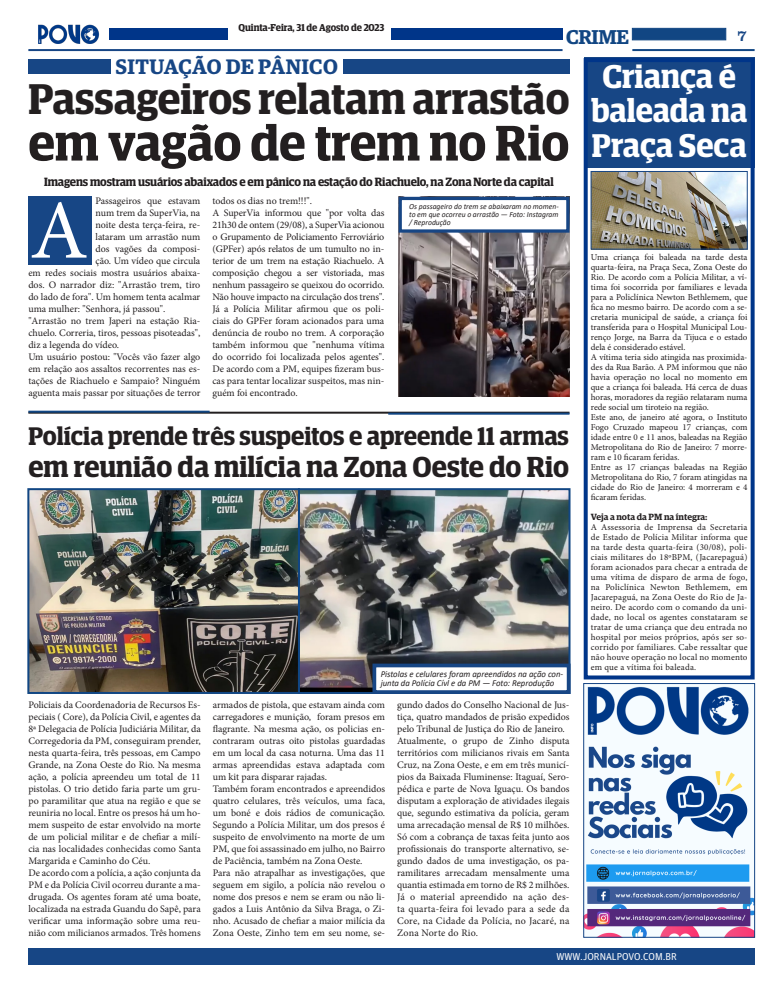
<style>
.page{position:relative;width:783px;height:993px;background:#fff}
.page>*{position:absolute;margin:0;border:0;box-sizing:border-box;transform-origin:0 0}
.t1{font:83.8px "Minion Pro";color:#fff}
.t2{font:600 50px "Guardian Egyptian Display";color:#231f20}
.t3{font:600 42.9px "Guardian Egyptian Display";letter-spacing:-.005em;color:#231f20}
.t4{font:600 32.9px/34.5px "Guardian Egyptian Display";color:#fff;text-align:center}
.t5{font:600 29px "Guardian Egyptian Display";color:#231f20}
.t6{font:600 25.4px "Guardian Egyptian Display";color:#231f20}
.t7{font:600 21px "Guardian Egyptian";letter-spacing:.02em;color:#174685}
.t8{font:600 20px "Guardian Egyptian";letter-spacing:-.02em;color:#114683}
.t9{font:16px "Clarendon BT";color:#174685}
.t10{font:600 12px "Guardian Egyptian Display";letter-spacing:-.015em;color:#231f20}
.t11{font:10px/12px "Minion Pro";color:#231f20;text-align:justify}
.t12{font:600 10px "Guardian Egyptian Display";letter-spacing:-.005em;color:#231f20}
.t13{font:10px "Guardian Agate Sans G1 D Regular";color:#fff}
.t14{font:9px/10px "Minion Pro";color:#231f20;text-align:justify}
.t15{font:italic 9px/9px "Calibri";color:#231f20}
.t16{font:600 9px "Guardian Egyptian";color:#231f20}
.t17{font:italic 7.9px/7.9px "Calibri";color:#231f20;text-align:justify}
</style>
<div class="page">
<div style="left:28px;top:947px;width:726px;height:17px;background:#174685"></div>
<img style="left:38px;top:24px;width:62px;height:20px">
<div style="left:631px;top:28px;width:95px;height:12px;background:#114683;border:1px solid #114683"></div>
<hr style="left:632px;top:49px;width:122px;height:2px;background:#114683">
<div style="left:391px;top:28px;width:171px;height:12px;background:#003589"></div>
<hr style="left:28px;top:49px;width:534px;height:2px;background:#174685">
<div style="left:109px;top:28px;width:118px;height:12px;background:#003589"></div>
<img style="left:30px;top:491px;width:537px;height:199px">
<div style="left:298px;top:488px;width:272px;height:205px;border:2px solid #114683"></div>
<img style="left:398px;top:232px;width:171px;height:165px">
<div style="left:343px;top:59px;width:226px;height:14px;background:#174685"></div>
<div style="left:28px;top:59px;width:83px;height:14px;background:#174685"></div>
<div style="left:28px;top:197px;width:64px;height:68px;background:#174685"></div>
<div style="left:583px;top:57px;width:171px;height:110px;background:#174685"></div>
<div style="left:583px;top:58px;width:171px;height:621px;border:4px solid #003589"></div>
<img style="left:592px;top:173px;width:153px;height:74px">
<div style="left:590px;top:171px;width:157px;height:78px;border:1px solid #174685"></div>
<div style="left:372px;top:663px;width:198px;height:30px;background:#fff;border:4px solid #174685"></div>
<div style="left:398px;top:197px;width:171px;height:35px;background:#fff;border:3px solid #174685"></div>
<hr style="left:28px;top:411px;width:541px;height:2px;background:#231f20">
<hr style="left:28px;top:410px;width:181px;height:2px;background:#114683">
<hr style="left:388px;top:412px;width:181px;height:2px;background:#114683">
<img style="left:585px;top:684px;width:168px;height:251px">
<div style="left:583px;top:682px;width:172px;height:255px;border:1px solid #174685"></div>
<div style="left:27px;top:488px;width:273px;height:205px;border:2px solid #114683"></div>
<p class="t12" style="left:238px;top:22px;width:147px">Quinta-Feira, 31 de Agosto de 2023</p>
<h3 class="t8" style="left:566px;top:22px;width:64px">CRIME</h3>
<h3 class="t9" style="left:736px;top:25px;width:11px">7</h3>
<p class="t7" style="left:115px;top:51px;width:224px">SITUAÇÃO DE PÂNICO</p>
<p class="t3" style="left:28px;top:75px;width:542px">Passageiros relatam arrastão</p>
<p class="t2" style="left:28px;top:116px;width:542px">em vagão de trem no Rio</p>
<p class="t10" style="left:44px;top:175px;width:511px">Imagens mostram usuários abaixados e em pânico na estação do Riachuelo, na Zona Norte da capital</p>
<p class="t1" style="left:30px;top:175px;width:59px">A</p>
<p class="t11" style="left:212px;top:195px;width:101px">todos os dias no trem!!!".</p>
<p class="t11" style="left:212px;top:207px;width:173px">A SuperVia informou que "por volta das 21h30 de ontem (29/08), a SuperVia acionou o Grupamento de Policiamento Ferroviário (GPFer) após relatos de um tumulto no in&shy;terior de um trem na estação Riachuelo. A composição chegou a ser vistoriada, mas nenhum passageiro se queixou do ocorrido.<br>Não houve impacto na circulação dos trens".</p>
<p class="t11" style="left:212px;top:303px;width:173px">Já a Polícia Militar afirmou que os poli&shy;ciais do GPFer foram acionados para uma denúncia de roubo no trem. A corporação também informou que "nenhuma vítima do ocorrido foi localizada pelos agentes".<br>De acordo com a PM, equipes fizeram bus&shy;cas para tentar localizar suspeitos, mas nin&shy;guém foi encontrado.</p>
<p class="t11" style="left:95px;top:195px;width:106px">Passageiros que estavam</p>
<p class="t11" style="left:95px;top:207px;width:106px">num trem da SuperVia, na</p>
<p class="t11" style="left:95px;top:219px;width:106px">noite desta terça-feira, re-</p>
<p class="t11" style="left:95px;top:231px;width:106px">lataram um arrastão num</p>
<p class="t11" style="left:95px;top:243px;width:106px">dos vagões da composi-</p>
<p class="t11" style="left:95px;top:255px;width:106px">ção. Um vídeo que circula</p>
<p class="t11" style="left:28px;top:267px;width:173px">em redes sociais mostra usuários abaixa-</p>
<p class="t11" style="left:28px;top:279px;width:173px">dos. O narrador diz: "Arrastão trem, tiro</p>
<p class="t11" style="left:28px;top:291px;width:173px">do lado de fora". Um homem tenta acalmar</p>
<p class="t11" style="left:28px;top:303px;width:138px">uma mulher: "Senhora, já passou".</p>
<p class="t11" style="left:28px;top:315px;width:173px">"Arrastão no trem Japeri na estação Ria&shy;chuelo. Correria, tiros, pessoas pisoteadas", diz a legenda do vídeo.</p>
<p class="t11" style="left:28px;top:351px;width:173px">Um usuário postou: "Vocês vão fazer algo em relação aos assaltos recorrentes nas es&shy;tações de Riachuelo e Sampaio? Ninguém aguenta mais passar por situações de terror</p>
<p class="t17" style="left:409px;top:202px;width:151px">Os passageiro do trem se abaixaram no momen&shy;to em que ocorreu o arrastão — Foto: Instagram / Reprodução</p>
<p class="t6" style="left:28px;top:422px;width:542px">Polícia prende três suspeitos e apreende 11 armas</p>
<p class="t5" style="left:28px;top:450px;width:542px">em reunião da milícia na Zona Oeste do Rio</p>
<p class="t11" style="left:28px;top:698px;width:174px">Policiais da Coordenadoria de Recursos Es&shy;peciais ( Core), da Polícia Civil, e agentes da 8ª Delegacia de Polícia Judiciária Militar, da Corregedoria da PM, conseguiram prender, nesta quarta-feira, três pessoas, em Campo Grande, na Zona Oeste do Rio. Na mesma ação, a polícia apreendeu um total de 11 pistolas. O trio detido faria parte um gru&shy;po paramilitar que atua na região e que se reuniria no local. Entre os presos há um ho&shy;mem suspeito de estar envolvido na morte de um policial militar e de chefiar a milí&shy;cia nas localidades conhecidas como Santa Margarida e Caminho do Céu.</p>
<p class="t11" style="left:28px;top:866px;width:174px">De acordo com a polícia, a ação conjunta da PM e da Polícia Civil ocorreu durante a ma&shy;drugada. Os agentes foram até uma boate, localizada na estrada Guandu do Sapê, para verificar uma informação sobre uma reu&shy;nião com milicianos armados. Três homens</p>
<p class="t15" style="left:380px;top:668px;width:184px">Pistolas e celulares foram apreendidos na ação con&shy;junta da Polícia Cívl e da PM — Foto: Reprodução</p>
<p class="t11" style="left:213px;top:698px;width:174px">armados de pistola, que estavam ainda com carregadores e munição, foram presos em flagrante. Na mesma ação, os policias en&shy;contraram outras oito pistolas guardadas em um local da casa noturna. Uma das 11 armas apreendidas estava adaptada com um kit para disparar rajadas.</p>
<p class="t11" style="left:213px;top:782px;width:174px">Também foram encontrados e apreendidos quatro celulares, três veículos, uma faca, um boné e dois rádios de comunicação.<br>Segundo a Polícia Militar, um dos presos é suspeito de envolvimento na morte de um PM, que foi assassinado em julho, no Bairro de Paciência, também na Zona Oeste.</p>
<p class="t11" style="left:213px;top:866px;width:174px">Para não atrapalhar as investigações, que seguem em sigilo, a polícia não revelou o nome dos presos e nem se eram ou não li&shy;gados a Luis Antônio da Silva Braga, o Zi&shy;nho. Acusado de chefiar a maior milícia da Zona Oeste, Zinho tem em seu nome, se-</p>
<p class="t11" style="left:397px;top:698px;width:174px">gundo dados do Conselho Nacional de Jus&shy;tiça, quatro mandados de prisão expedidos pelo Tribunal de Justiça do Rio de Janeiro.</p>
<p class="t11" style="left:397px;top:734px;width:174px">Atualmente, o grupo de Zinho disputa territórios com milicianos rivais em Santa Cruz, na Zona Oeste, e em em três municí&shy;pios da Baixada Fluminense: Itaguaí, Sero&shy;pédica e parte de Nova Iguaçu. Os bandos disputam a exploração de atividades ilegais que, segundo estimativa da polícia, geram uma arrecadação mensal de R$ 10 milhões.<br>Só com a cobrança de taxas feita junto aos profissionais do transporte alternativo, se&shy;gundo dados de uma investigação, os pa&shy;ramilitares arrecadam mensalmente uma quantia estimada em torno de R$ 2 milhões.</p>
<p class="t11" style="left:397px;top:890px;width:174px">Já o material apreendido na ação des&shy;ta quarta-feira foi levado para a sede da Core, na Cidade da Polícia, no Jacaré, na Zona Norte do Rio.</p>
<p class="t4" style="left:591px;top:59px;width:158px">Criança é baleada na<br>Praça Seca</p>
<p class="t14" style="left:590px;top:252px;width:158px">Uma criança foi baleada na tarde desta quarta-feira, na Praça Seca, Zona Oeste do Rio. De acordo com a Polícia Militar, a ví&shy;tima foi socorrida por familiares e levada para a Policlínica Newton Bethlemem, que fica no mesmo bairro. De acordo com a se&shy;cretaria municipal de saúde, a criança foi transferida para o Hospital Municipal Lou&shy;renço Jorge, na Barra da Tijuca e o estado dela é considerado estável.</p>
<p class="t14" style="left:590px;top:352px;width:158px">A vítima teria sido atingida nas proximida&shy;des da Rua Barão. A PM informou que não havia operação no local no momento em que a criança foi baleada. Há cerca de duas horas, moradores da região relataram numa rede social um tiroteio na região.</p>
<p class="t14" style="left:590px;top:412px;width:158px">Este ano, de janeiro até agora, o Instituto Fogo Cruzado mapeou 17 crianças, com idade entre 0 e 11 anos, baleadas na Região Metropolitana do Rio de Janeiro: 7 morre&shy;ram e 10 ficaram feridas.</p>
<p class="t14" style="left:590px;top:462px;width:158px">Entre as 17 crianças baleadas na Região Metropolitana do Rio, 7 foram atingidas na cidade do Rio de Janeiro: 4 morreram e 4 ficaram feridas.</p>
<p class="t16" style="left:590px;top:510px;width:118px">Veja a nota da PM na íntegra:</p>
<p class="t14" style="left:590px;top:522px;width:158px">A Assessoria de Imprensa da Secretaria de Estado de Polícia Militar informa que na tarde desta quarta-feira (30/08), poli&shy;ciais militares do 18ºBPM, (Jacarepaguá) foram acionados para checar a entrada de uma vítima de disparo de arma de fogo, na Policlínica Newton Bethlemem, em Jacarepaguá, na Zona Oeste do Rio de Ja&shy;neiro. De acordo com o comando da uni&shy;dade, no local os agentes constataram se tratar de uma criança que deu entrada no hospital por meios próprios, após ser so&shy;corrido por familiares. Cabe ressaltar que não houve operação no local no momento em que a vítima foi baleada.</p>
<p class="t13" style="left:556px;top:949px;width:122px">WWW.JORNALPOVO.COM.BR</p>
</div>
